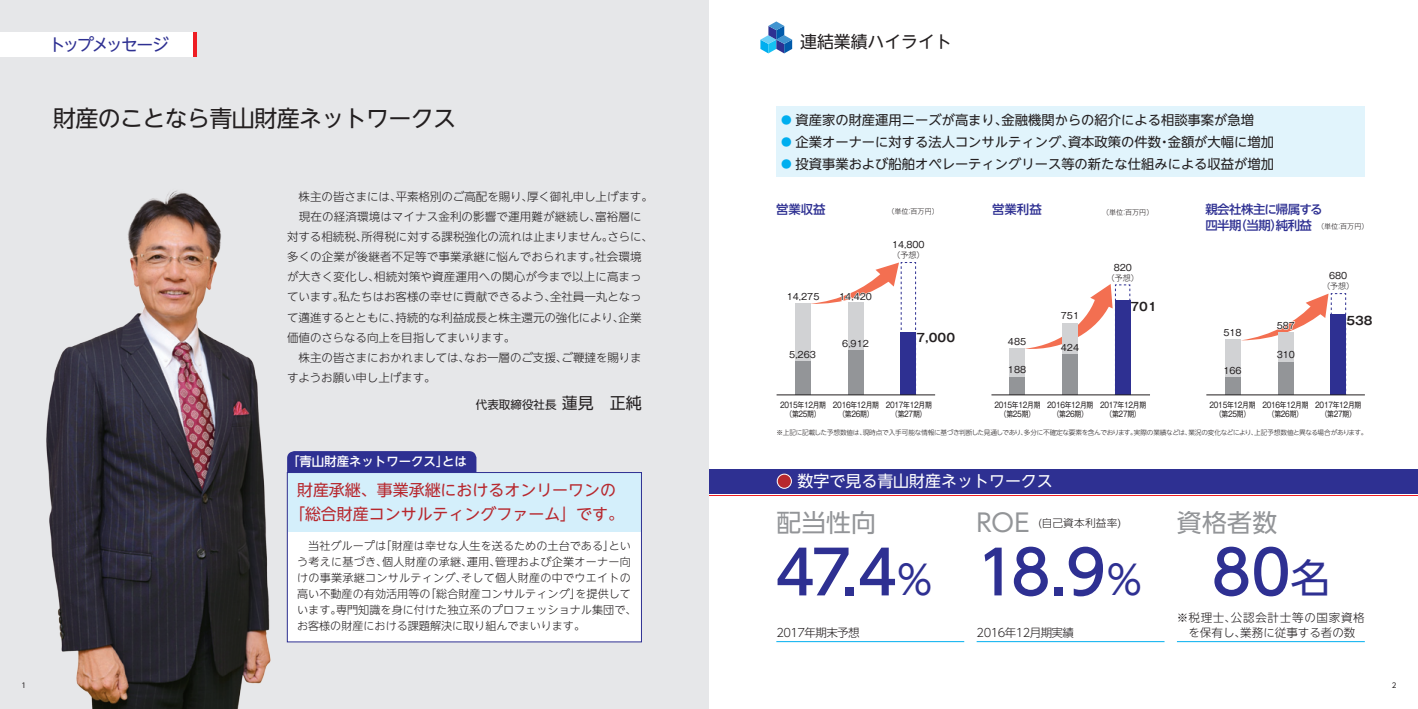
<style>
.page{position:relative;width:1418px;height:709px;background:#fff}
.page>*{position:absolute;margin:0;border:0;box-sizing:border-box;transform-origin:0 0}
.t1{font:500 60.25px "UD Shin Go NT Pro";color:#2e3092}
.t2{font:24.75px "UD Shin Go NT Pro";letter-spacing:.01em;color:#939598}
.t3{font:23px "UD Shin Go NT Pro";letter-spacing:-.03em;color:#231f20}
.t4{font:16.88px "UD Shin Go NT Pro";color:#231f20}
.t5{font:16.88px "UD Shin Go NT Pro";letter-spacing:-.12em;color:#2e3092}
.t6{font:16px/23.9px "UD Shin Go NT Pro";color:#b7282e;text-align:center}
.t7{font:16px "UD Shin Go NT Pro";color:#fff}
.t8{font:13.25px "UD Shin Go NT Pro";color:#231f20}
.t9{font:500 12.38px/16px "UD Shin Go NT Pro";letter-spacing:-.04em;color:#2e3092}
.t10{font:500 12.38px "UD Shin Go NT Pro";color:#fff}
.t11{font:300 11.5px/20.1px "UD Shin Go NT Pro";letter-spacing:-.005em;color:#231f20}
.t12{font:300 11.5px/14.1px "UD Shin Go NT Pro";letter-spacing:.03em;color:#231f20;text-align:center}
.t13{font:300 11.5px "UD Shin Go NT Pro";letter-spacing:-.05em;color:#231f20}
.t14{font:11.5px "UD Shin Go NT Pro";color:#231f20}
.t15{font:700 11.5px "Gothic MB101 Pr 5 De";color:#231f20}
.t16{font:300 11.12px/16px "UD Shin Go NT Pro";letter-spacing:.005em;color:#231f20}
.t17{font:300 10.62px "UD Shin Go NT Pro";letter-spacing:.02em;color:#231f20}
.t18{font:8.88px "Gothic MB101 Pr 5";color:#231f20}
.t19{font:8px/9.9px "Gothic MB101 Pr 5";letter-spacing:-.04em;color:#231f20;text-align:center;scale:.85 1}
.t20{font:300 8px "Gothic MB101 Pr 5";color:#231f20}
.t21{font:300 7.12px "Gothic MB101 Pr 5";color:#231f20}
.t22{font:7.12px "UD Shin Go NT Pro";color:#231f20}
.t23{font:300 6.62px "UD Shin Go NT Pro";letter-spacing:-.045em;color:#231f20}
.s1{font-size:16px}
.s2{font-size:10.62px;color:#00aeef}
.s3{color:#b7282e}
.s4{font-weight:400;font-size:39.88px}
</style>
<div class="page">
<div style="left:0;top:0;width:709px;height:709px;background:#e6e7e9"></div>
<img style="left:46px;top:190px;width:414px;height:519px">
<div style="left:776px;top:106px;width:588px;height:71px;background:#e1f4fc"></div>
<div style="left:709px;top:469px;width:708px;height:24px;background:#2e3092"></div>
<hr style="left:709px;top:495px;width:708px;height:1px;background:#ee1d23">
<div style="left:777px;top:474px;width:14px;height:14px;border:1px solid #fff;border-radius:50%"></div>
<hr style="left:776px;top:641px;width:188px;height:1px;background:#00aeef">
<hr style="left:1176px;top:641px;width:188px;height:1px;background:#00aeef">
<hr style="left:976px;top:641px;width:188px;height:1px;background:#00aeef">
<div style="left:795px;top:304px;width:15px;height:91px;background:#d1d2d4"></div>
<div style="left:795px;top:361px;width:15px;height:34px;background:#939598"></div>
<div style="left:1009px;top:348px;width:15px;height:47px;background:#d1d2d4"></div>
<div style="left:1009px;top:377px;width:15px;height:18px;background:#939598"></div>
<div style="left:1225px;top:340px;width:15px;height:55px;background:#d1d2d4"></div>
<div style="left:1225px;top:377px;width:15px;height:18px;background:#939598"></div>
<svg style="left:1024px;top:284px;width:106px;height:110px"></svg>
<div style="left:1115px;top:301px;width:15px;height:94px;background:#2e3092"></div>
<svg style="left:1240px;top:293px;width:106px;height:101px"></svg>
<svg style="left:809px;top:262px;width:107px;height:132px"></svg>
<hr style="left:776px;top:394px;width:159px;height:1px;background:#231f20">
<hr style="left:991px;top:394px;width:158px;height:1px;background:#231f20">
<hr style="left:1206px;top:394px;width:158px;height:1px;background:#231f20">
<div style="left:287px;top:451px;width:189px;height:21px;background:#2e3092"></div>
<div style="left:288px;top:473px;width:353px;height:59px;background:#d4effb"></div>
<div style="left:288px;top:532px;width:353px;height:110px;background:#fff"></div>
<div style="left:287px;top:472px;width:354px;height:170px;border:1px solid #2e3092"></div>
<div style="left:0;top:32px;width:197px;height:25px;background:#fff"></div>
<hr style="left:193px;top:32px;width:4px;height:25px;background:#ee1d23">
<svg style="left:760px;top:21px;width:32px;height:32px"></svg>
<h3 class="t5" style="left:49px;top:31px;width:122px">トップメッセージ</h3>
<h3 class="t4" style="left:800px;top:28px;width:153px">連結業績ハイライト</h3>
<h3 class="t3" style="left:53px;top:99px;width:404px">財産のことなら青山財産ネットワークス</h3>
<p class="t11" style="left:287px;top:186px;width:367px">　株主の皆さまには、平素格別のご高配を賜り、厚く御礼申し上げます。　現在の経済環境はマイナス金利の影響で運用難が継続し、富裕層に対する相続税、所得税に対する課税強化の流れは止まりません。さらに、多くの企業が後継者不足等で事業承継に悩んでおられます。社会環境が大きく変化し、相続対策や資産運用への関心が今まで以上に高まっています。私たちはお客様の幸せに貢献できるよう、全社員一丸となって邁進するとともに、持続的な利益成長と株主還元の強化により、企業価値のさらなる向上を目指してまいります。<br>　株主の皆さまにおかれましては、なお一層のご支援、ご鞭撻を賜りますようお願い申し上げます。</p>
<p class="t14" style="left:476px;top:396px;width:167px">代表取締役社長 <span class="s1">蓮見　正純</span></p>
<p class="t10" style="left:287px;top:451px;width:181px">「青山財産ネットワークス」とは</p>
<h3 class="t6" style="left:289px;top:478px;width:336px">財産承継、事業承継におけるオンリーワンの「総合財産コンサルティングファーム」です。</h3>
<p class="t16" style="left:297px;top:538px;width:341px">　当社グループは「財産は幸せな人生を送るための土台である」という考えに基づき、個人財産の承継、運用、管理および企業オーナー向けの事業承継コンサルティング、そして個人財産の中でウエイトの高い不動産の有効活用等の「総合財産コンサルティング」を提供しています。専門知識を身に付けた独立系のプロフェッショナル集団で、お客様の財産における課題解決に取り組んでまいります。</p>
<p class="t8" style="left:781px;top:109px;width:474px"><span class="s2">●</span> 資産家の財産運用ニーズが高まり、金融機関からの紹介による相談事案が急増</p>
<p class="t8" style="left:781px;top:131px;width:494px"><span class="s2">●</span> 企業オーナーに対する法人コンサルティング、資本政策の件数・金額が大幅に増加</p>
<p class="t8" style="left:781px;top:153px;width:494px"><span class="s2">●</span> 投資事業および船舶オペレーティングリース等の新たな仕組みによる収益が増加</p>
<p class="t9" style="left:776px;top:201px;width:51px">営業収益</p>
<p class="t9" style="left:992px;top:201px;width:51px">営業利益</p>
<p class="t9" style="left:1205px;top:201px;width:119px">親会社株主に帰属する四半期（当期）純利益</p>
<p class="t21" style="left:887px;top:206px;width:53px">（単位：百万円）</p>
<p class="t21" style="left:1102px;top:206px;width:53px">（単位：百万円）</p>
<p class="t21" style="left:1316px;top:221px;width:53px">（単位：百万円）</p>
<p class="t18" style="left:786px;top:289px;width:34px">14,275</p>
<p class="t18" style="left:789px;top:347px;width:28px">5,263</p>
<p class="t18" style="left:839px;top:289px;width:34px">14,420</p>
<p class="t18" style="left:842px;top:336px;width:28px">6,912</p>
<p class="t18" style="left:892px;top:237px;width:34px">14,800</p>
<p class="t20" style="left:892px;top:248px;width:33px">（予想）</p>
<p class="t15" style="left:916px;top:328px;width:40px">7,000</p>
<p class="t19" style="left:780px;top:399px;width:56px">2015年12月期（第25期）</p>
<p class="t19" style="left:833px;top:399px;width:56px">2016年12月期（第26期）</p>
<p class="t19" style="left:885px;top:399px;width:56px">2017年12月期（第27期）</p>
<p class="t18" style="left:1007px;top:334px;width:20px">485</p>
<p class="t18" style="left:1007px;top:362px;width:20px">188</p>
<p class="t18" style="left:1113px;top:260px;width:20px">820</p>
<p class="t20" style="left:1106px;top:271px;width:33px">（予想）</p>
<p class="t18" style="left:1329px;top:269px;width:20px">680</p>
<p class="t20" style="left:1322px;top:279px;width:33px">（予想）</p>
<p class="t15" style="left:1130px;top:297px;width:28px">701</p>
<p class="t18" style="left:1060px;top:309px;width:20px">751</p>
<p class="t15" style="left:1346px;top:311px;width:28px">538</p>
<p class="t18" style="left:1223px;top:325px;width:20px">518</p>
<p class="t18" style="left:1276px;top:318px;width:20px">587</p>
<p class="t18" style="left:1060px;top:340px;width:20px">424</p>
<p class="t18" style="left:1223px;top:363px;width:20px">166</p>
<p class="t18" style="left:1276px;top:348px;width:20px">310</p>
<p class="t19" style="left:994px;top:399px;width:56px">2015年12月期（第25期）</p>
<p class="t19" style="left:1047px;top:399px;width:56px">2016年12月期（第26期）</p>
<p class="t19" style="left:1209px;top:399px;width:56px">2015年12月期（第25期）</p>
<p class="t19" style="left:1262px;top:399px;width:56px">2016年12月期（第26期）</p>
<p class="t19" style="left:1100px;top:399px;width:56px">2017年12月期（第27期）</p>
<p class="t19" style="left:1315px;top:399px;width:56px">2017年12月期（第27期）</p>
<p class="t23" style="left:776px;top:427px;width:592px">※上記に記載した予想数値は、現時点で入手可能な情報に基づき判断した見通しであり、多分に不確定な要素を含んでおります。実際の業績などは、業況の変化などにより、上記予想数値と異なる場合があります。</p>
<h3 class="t7" style="left:776px;top:468px;width:278px"><span class="s3">●</span> 数字で見る青山財産ネットワークス</h3>
<h2 class="t2" style="left:776px;top:503px;width:101px">配当性向</h2>
<h2 class="t2" style="left:976px;top:503px;width:54px">ROE</h2>
<p class="t17" style="left:1038px;top:514px;width:85px">(自己資本利益率)</p>
<h1 class="t1" style="left:775px;top:523px;width:161px">47.4<span class="s4">％</span></h1>
<h1 class="t1" style="left:976px;top:523px;width:169px">18.9<span class="s4">％</span></h1>
<p class="t13" style="left:776px;top:623px;width:85px">2017年期末予想</p>
<p class="t13" style="left:976px;top:623px;width:99px">2016年12月期実績</p>
<h2 class="t2" style="left:1176px;top:503px;width:102px">資格者数</h2>
<h1 class="t1" style="left:1211px;top:523px;width:120px">80<span class="s4">名</span></h1>
<p class="t12" style="left:1176px;top:610px;width:189px">※税理士、公認会計士等の国家資格を保有し、業務に従事する者の数</p>
<p class="t22" style="left:22px;top:679px;width:6px">1</p>
<p class="t22" style="left:1391px;top:679px;width:6px">2</p>
</div>
